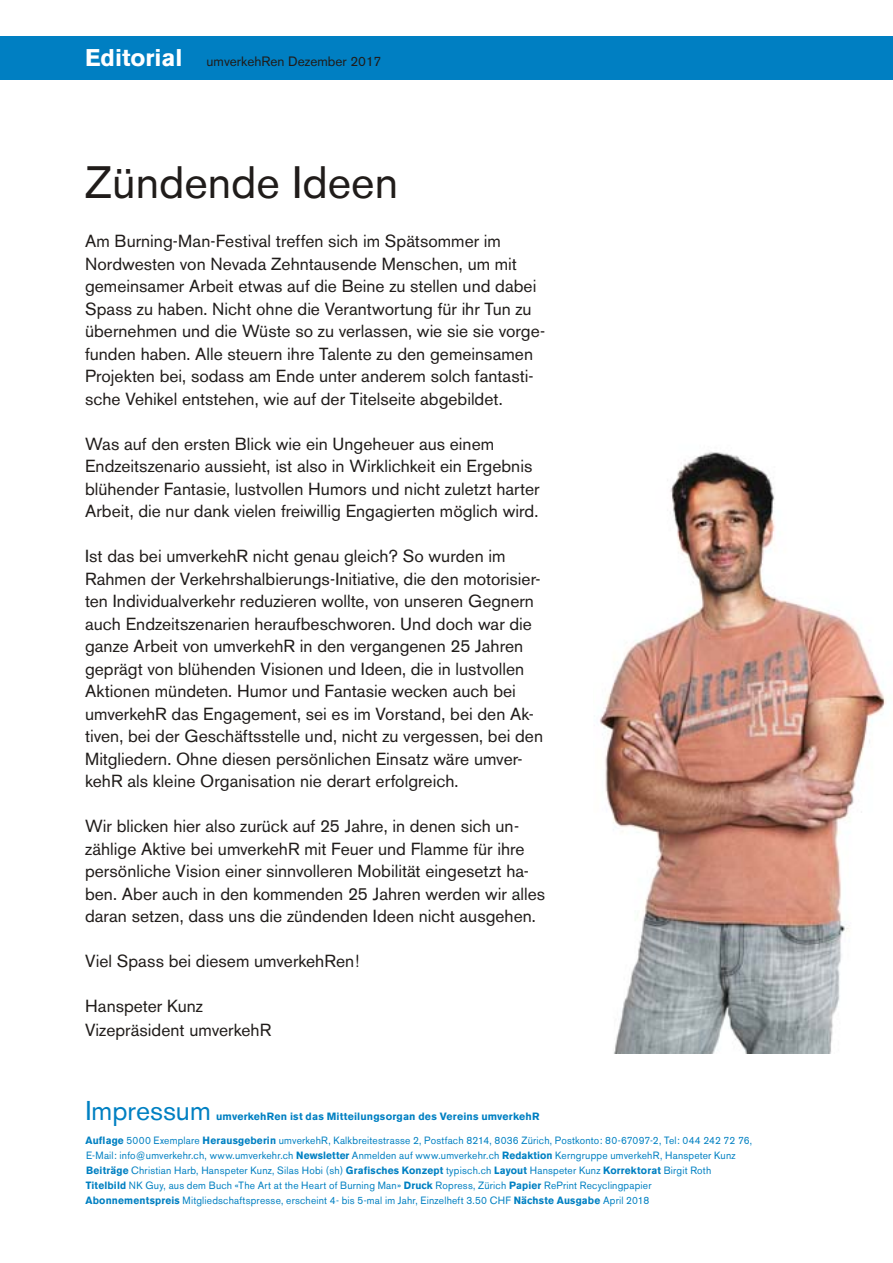
<style>
.page{position:relative;width:893px;height:1263px;background:#fff}
.page>*{position:absolute;margin:0;border:0;box-sizing:border-box;transform-origin:0 0}
.t1{font:45px "Akzidenz Grotesk BE";color:#201c1a}
.t2{font:27px "Akzidenz Grotesk BE";color:#0080c2}
.t3{font:17.4px/22.5px "Akzidenz Grotesk BE";color:#201c1a}
.t4{font:13.5px "Akzidenz Grotesk BE";color:#201c1a}
.t5{font:10.5px/15px "Akzidenz Grotesk BE";letter-spacing:.02em;color:#0080c2;scale:.96 1}
.t6{font:700 10.5px "Akzidenz Grotesk BE";letter-spacing:.015em;color:#0080c2}
.s1{font-weight:700;font-size:24px;color:#fff}
.s2{font-weight:700}
</style>
<div class="page">
<div style="left:0;top:36px;width:893px;height:43px;background:#007fc2"></div>
<img style="left:594px;top:452px;width:292px;height:602px">
<p class="t4" style="left:85px;top:57px;width:266px"><span class="s1">Thema</span> umverkehRen Oktober 2016</p>
<p class="t4" style="left:85px;top:57px;width:298px"><span class="s1">Editorial</span> umverkehRen Dezember 2017</p>
<h1 class="t1" style="left:85px;top:166px;width:315px">Zündende Ideen</h1>
<p class="t3" style="left:85px;top:232px;width:462px">Am Burning-Man-Festival treffen sich im Spätsommer im Nordwesten von Nevada Zehntausende Menschen, um mit gemeinsamer Arbeit etwas auf die Beine zu stellen und dabei Spass zu haben. Nicht ohne die Verantwortung für ihr Tun zu übernehmen und die Wüste so zu verlassen, wie sie sie vorge&shy;funden haben. Alle steuern ihre Talente zu den gemeinsamen Projekten bei, sodass am Ende unter anderem solch fantasti&shy;sche Vehikel entstehen, wie auf der Titelseite abgebildet.</p>
<p class="t3" style="left:85px;top:434px;width:456px">Was auf den ersten Blick wie ein Ungeheuer aus einem Endzeitszenario aussieht, ist also in Wirklichkeit ein Ergebnis blühender Fantasie, lustvollen Humors und nicht zuletzt harter Arbeit, die nur dank vielen freiwillig Engagierten möglich wird.</p>
<p class="t3" style="left:85px;top:547px;width:459px">Ist das bei umverkehR nicht genau gleich? So wurden im Rahmen der Verkehrshalbierungs-Initiative, die den motorisier&shy;ten Individualverkehr reduzieren wollte, von unseren Gegnern auch Endzeitszenarien heraufbeschworen. Und doch war die ganze Arbeit von umverkehR in den vergangenen 25 Jahren geprägt von blühenden Visionen und Ideen, die in lustvollen Aktionen mündeten. Humor und Fantasie wecken auch bei umverkehR das Engagement, sei es im Vorstand, bei den Ak&shy;tiven, bei der Geschäftsstelle und, nicht zu vergessen, bei den Mitgliedern. Ohne diesen persönlichen Einsatz wäre umver&shy;kehR als kleine Organisation nie derart erfolgreich.</p>
<p class="t3" style="left:85px;top:817px;width:462px">Wir blicken hier also zurück auf 25 Jahre, in denen sich un&shy;zählige Aktive bei umverkehR mit Feuer und Flamme für ihre persönliche Vision einer sinnvolleren Mobilität eingesetzt ha&shy;ben. Aber auch in den kommenden 25 Jahren werden wir alles daran setzen, dass uns die zündenden Ideen nicht ausgehen.</p>
<p class="t3" style="left:85px;top:952px;width:276px">Viel Spass bei diesem umverkehRen!</p>
<p class="t3" style="left:85px;top:996px;width:188px;line-height:24px">Hanspeter Kunz<br>Vizepräsident umverkehR</p>
<h2 class="t2" style="left:85px;top:1101px;width:127px">Impressum</h2>
<p class="t6" style="left:216px;top:1113px;width:325px">umverkehRen ist das Mitteilungsorgan des Vereins umverkehR</p>
<p class="t5" style="left:85px;top:1134px;width:696px"><span class="s2">Auflage</span> 5000 Exemplare <span class="s2">Herausgeberin</span> umverkehR, Kalkbreitestrasse 2, Postfach 8214, 8036 Zürich, Postkonto: 80-67097-2, Tel: 044 242 72 76, E-Mail: info@umverkehr.ch, www.umverkehr.ch <span class="s2">Newsletter</span> Anmelden auf www.umverkehr.ch <span class="s2">Redaktion</span> Kerngruppe umverkehR, Hanspeter Kunz <span class="s2">Beiträge</span> Christian Harb, Hanspeter Kunz, Silas Hobi (sh) <span class="s2">Grafisches Konzept</span> typisch.ch <span class="s2">Layout</span> Hanspeter Kunz <span class="s2">Korrektorat</span> Birgit Roth <span class="s2">Titelbild</span> NK Guy, aus dem Buch «The Art at the Heart of Burning Man» <span class="s2">Druck</span> Ropress, Zürich <span class="s2">Papier</span> RePrint Recyclingpapier<br><span class="s2">Abonnementspreis</span> Mitgliedschaftspresse, erscheint 4- bis 5-mal im Jahr, Einzelheft 3.50 CHF <span class="s2">Nächste Ausgabe</span> April 2018</p>
</div>
